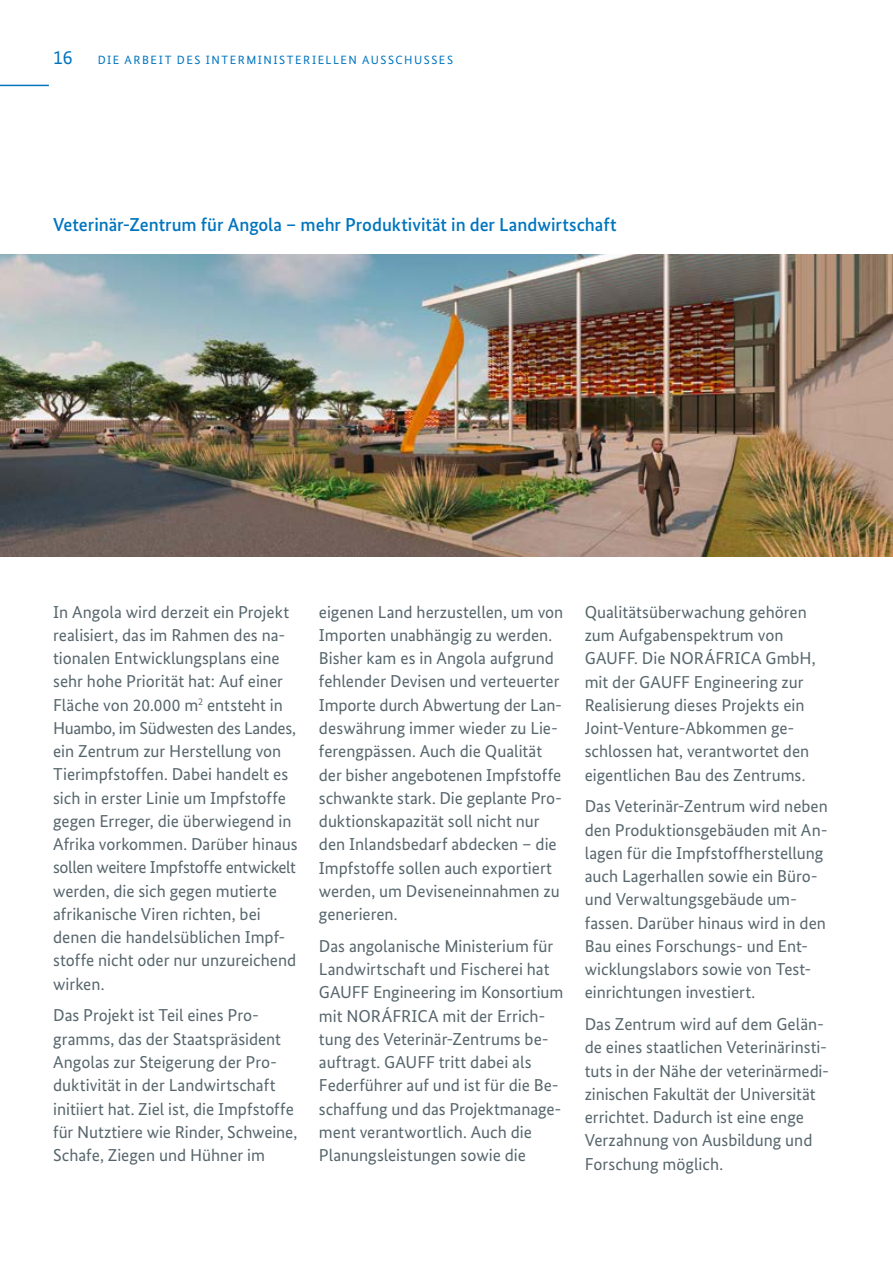
<style>
.page{position:relative;width:893px;height:1263px;background:#fff}
.page>*{position:absolute;margin:0;border:0;box-sizing:border-box;transform-origin:0 0}
.t1{font:19.5px "Bundes Sans";color:#0075be}
.t2{font:500 18.75px "Bundes Sans";color:#0075be}
.t3{font:17.25px/23.2px "Bundes Sans";color:#57666d}
.t4{font:12px "Bundes Sans";letter-spacing:.13em;color:#0075be}
</style>
<div class="page">
<hr style="left:0;top:85px;width:49px;height:1px;background:#0075be">
<img style="left:0;top:254px;width:893px;height:303px">
<p class="t1" style="left:53px;top:46px;width:21px">16</p>
<p class="t4" style="left:98px;top:53px;width:357px">DIE ARBEIT DES INTERMINISTERIELLEN AUSSCHUSSES</p>
<p class="t2" style="left:53px;top:214px;width:565px">Veterinär-Zentrum für Angola – mehr Produktivität in der Landwirtschaft</p>
<p class="t3" style="left:53px;top:600px;width:246px">In Angola wird derzeit ein Projekt realisiert, das im Rahmen des na&shy;tionalen Entwicklungsplans eine sehr hohe Priorität hat: Auf einer<br>Fläche von 20.000 m<sup>2</sup> entsteht in<br>Huambo, im Südwesten des Landes, ein Zentrum zur Herstellung von<br>Tierimpfstoffen. Dabei handelt es sich in erster Linie um Impfstoffe gegen Erreger, die überwiegend in<br>Afrika vorkommen. Darüber hinaus sollen weitere Impfstoffe entwickelt werden, die sich gegen mutierte afrikanische Viren richten, bei denen die handelsüblichen Impf&shy;stoffe nicht oder nur unzureichend wirken.</p>
<p class="t3" style="left:53px;top:1004px;width:246px">Das Projekt ist Teil eines Pro&shy;gramms, das der Staatspräsident Angolas zur Steigerung der Pro&shy;duktivität in der Landwirtschaft initiiert hat. Ziel ist, die Impfstoffe für Nutztiere wie Rinder, Schweine, Schafe, Ziegen und Hühner im</p>
<p class="t3" style="left:319px;top:600px;width:246px">eigenen Land herzustellen, um von<br>Importen unabhängig zu werden.<br>Bisher kam es in Angola aufgrund fehlender Devisen und verteuerter<br>Importe durch Abwertung der Lan-- deswährung immer wieder zu Lie&shy;ferengpässen. Auch die Qualität der bisher angebotenen Impfstoffe schwankte stark. Die geplante Pro&shy;duktionskapazität soll nicht nur den Inlandsbedarf abdecken – die<br>Impfstoffe sollen auch exportiert werden, um Deviseneinnahmen zu generieren.</p>
<p class="t3" style="left:319px;top:934px;width:246px">Das angolanische Ministerium für<br>Landwirtschaft und Fischerei hat<br>GAUFF Engineering im Konsortium mit NORÁFRICA mit der Errich&shy;tung des Veterinär-Zentrums be&shy;auftragt. GAUFF tritt dabei als<br>Federführer auf und ist für die Be&shy;schaffung und das Projektmanage&shy;ment verantwortlich. Auch die<br>Planungsleistungen sowie die</p>
<p class="t3" style="left:585px;top:600px;width:233px">Qualitätsüberwachung gehören zum Aufgabenspektrum von<br>GAUFF. Die NORÁFRICA GmbH, mit der GAUFF Engineering zur<br>Realisierung dieses Projekts ein<br>Joint-Venture-Abkommen ge&shy;schlossen hat, verantwortet den eigentlichen Bau des Zentrums.</p>
<p class="t3" style="left:585px;top:795px;width:245px">Das Veterinär-Zentrum wird neben den Produktionsgebäuden mit An-- lagen für die Impfstoffherstellung auch Lagerhallen sowie ein Büro&shy;und Verwaltungsgebäude um&shy;fassen. Darüber hinaus wird in den<br>Bau eines Forschungs- und Ent&shy;wicklungslabors sowie von Test&shy;einrichtungen investiert.</p>
<p class="t3" style="left:585px;top:1012px;width:242px">Das Zentrum wird auf dem Gelän&shy;de eines staatlichen Veterinärinsti&shy;tuts in der Nähe der veterinärmedi--- zinischen Fakultät der Universität errichtet. Dadurch ist eine enge<br>Verzahnung von Ausbildung und<br>Forschung möglich.</p>
</div>
